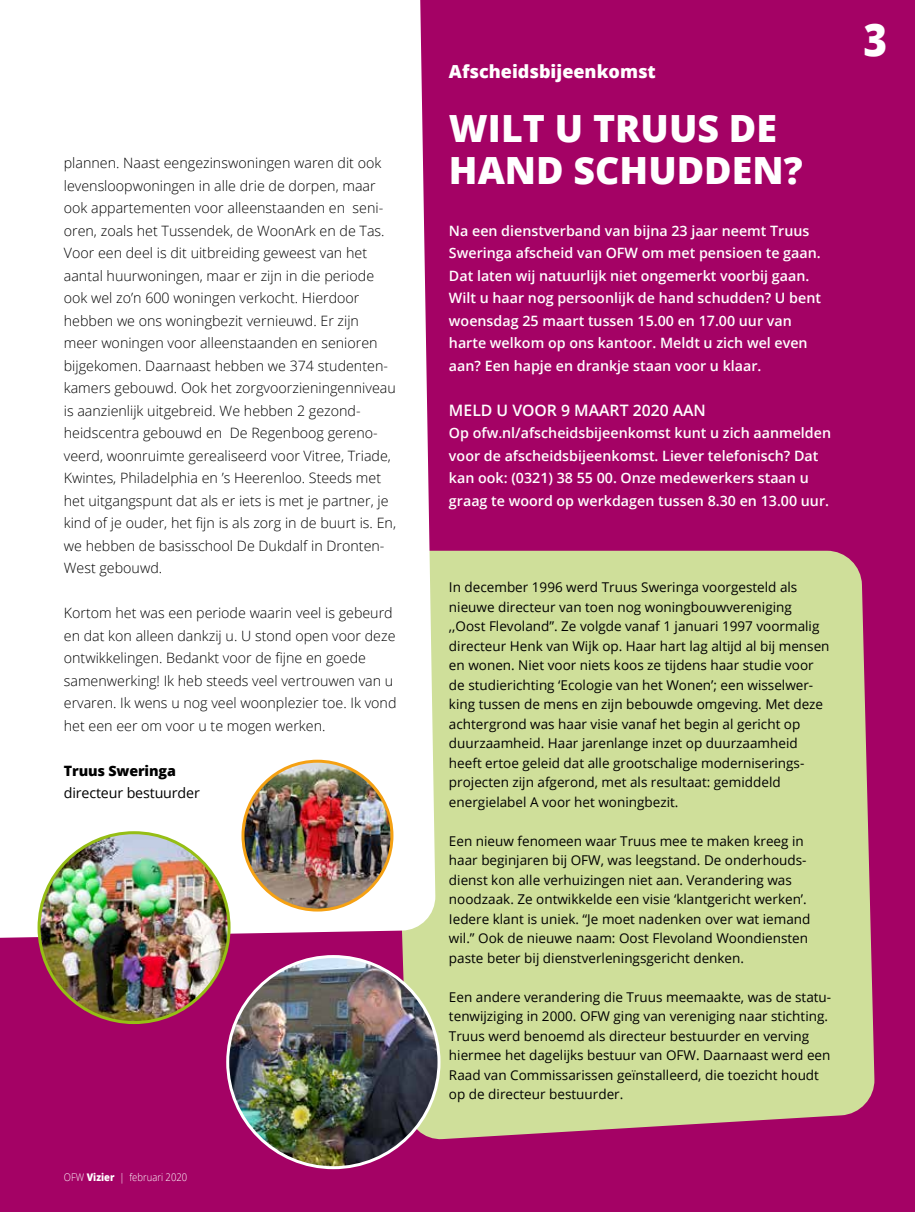
<style>
.page{position:relative;width:915px;height:1212px;background:#fff}
.page>*{position:absolute;margin:0;border:0;box-sizing:border-box;transform-origin:0 0}
.t1{font:800 45px "Open Sans";color:#fff;scale:.9 1}
.t2{font:800 37.5px/42px "Open Sans";color:#fff}
.t3{font:800 18px "Open Sans";color:#fff}
.t4{font:600 15.75px "Open Sans";color:#fff}
.t5{font:300 14.25px/22.5px "Open Sans";color:#000}
.t6{font:600 14.25px/22.5px "Open Sans";color:#fff}
.t7{font:14.25px "Open Sans";letter-spacing:-.01em;color:#000}
.t8{font:800 14.25px "Open Sans";letter-spacing:-.01em;color:#000}
.t9{font:13.5px/19.5px "Open Sans";color:#000}
.t10{font:300 10.5px "Open Sans";color:#fff;scale:.9 1}
.s1{font-weight:800}
</style>
<div class="page">
<div style="left:0;top:0;width:914px;height:1212px;background:#a40265"></div>
<div style="left:390px;top:551px;width:484px;height:589px;background:#cfdf9a"></div>
<div style="left:0;top:0;width:435px;height:963px;background:#fff"></div>
<img style="left:243px;top:761px;width:149px;height:149px;border-radius:74px">
<div style="left:241px;top:760px;width:152px;height:151px;border:3px solid #f5a113;border-radius:50%"></div>
<img style="left:39px;top:833px;width:190px;height:189px;border-radius:95px">
<img style="left:228px;top:956px;width:211px;height:212px;border-radius:106px">
<p class="t5" style="left:64px;top:151px;width:333px">plannen. Naast eengezinswoningen waren dit ook levensloopwoningen in alle drie de dorpen, maar ook appartementen voor alleenstaanden en seni&shy;oren, zoals het Tussendek, de WoonArk en de Tas.<br>Voor een deel is dit uitbreiding geweest van het aantal huurwoningen, maar er zijn in die periode ook wel zo’n 600 woningen verkocht. Hierdoor hebben we ons woningbezit vernieuwd. Er zijn meer woningen voor alleenstaanden en senioren bijgekomen. Daarnaast hebben we 374 studenten&shy;kamers gebouwd. Ook het zorgvoorzieningenniveau is aanzienlijk uitgebreid. We hebben 2 gezond&shy;heidscentra gebouwd en De Regenboog gereno&shy;veerd, woonruimte gerealiseerd voor Vitree, Triade, Kwintes, Philadelphia en ’s Heerenloo. Steeds met het uitgangspunt dat als er iets is met je partner, je kind of je ouder, het fijn is als zorg in de buurt is. En, we hebben de basisschool De Dukdalf in Dronten-West gebouwd.</p>
<p class="t5" style="left:64px;top:601px;width:334px">Kortom het was een periode waarin veel is gebeurd en dat kon alleen dankzij u. U stond open voor deze ontwikkelingen. Bedankt voor de fijne en goede samenwerking! Ik heb steeds veel vertrouwen van u ervaren. Ik wens u nog veel woonplezier toe. Ik vond het een eer om voor u te mogen werken.</p>
<p class="t8" style="left:64px;top:760px;width:114px">Truus Sweringa</p>
<p class="t7" style="left:64px;top:783px;width:137px">directeur bestuurder</p>
<p class="t10" style="left:64px;top:1170px;width:139px">OFW <span class="s1">Vizier</span> | februari 2020</p>
<h3 class="t3" style="left:449px;top:58px;width:208px">Afscheidsbijeenkomst</h3>
<h2 class="t2" style="left:449px;top:105px;width:355px">WILT U TRUUS DE<br>HAND SCHUDDEN?</h2>
<p class="t6" style="left:449px;top:219px;width:373px">Na een dienstverband van bijna 23 jaar neemt Truus Sweringa afscheid van OFW om met pensioen te gaan.<br>Dat laten wij natuurlijk niet ongemerkt voorbij gaan.<br>Wilt u haar nog persoonlijk de hand schudden? U bent woensdag 25 maart tussen 15.00 en 17.00 uur van harte welkom op ons kantoor. Meldt u zich wel even aan? Een hapje en drankje staan voor u klaar.</p>
<p class="t4" style="left:449px;top:399px;width:258px">MELD U VOOR 9 MAART 2020 AAN</p>
<p class="t6" style="left:449px;top:421px;width:383px">Op ofw.nl/afscheidsbijeenkomst kunt u zich aanmelden voor de afscheidsbijeenkomst. Liever telefonisch? Dat kan ook: (0321) 38 55 00. Onze medewerkers staan u graag te woord op werkdagen tussen 8.30 en 13.00 uur.</p>
<p class="t9" style="left:449px;top:577px;width:382px">In december 1996 werd Truus Sweringa voorgesteld als nieuwe directeur van toen nog woningbouwvereniging ,,Oost Flevoland”. Ze volgde vanaf 1 januari 1997 voormalig directeur Henk van Wijk op. Haar hart lag altijd al bij mensen en wonen. Niet voor niets koos ze tijdens haar studie voor de studierichting ‘Ecologie van het Wonen’; een wisselwer&shy;king tussen de mens en zijn bebouwde omgeving. Met deze achtergrond was haar visie vanaf het begin al gericht op duurzaamheid. Haar jarenlange inzet op duurzaamheid heeft ertoe geleid dat alle grootschalige moderniserings&shy;projecten zijn afgerond, met als resultaat: gemiddeld energielabel A voor het woningbezit.</p>
<p class="t9" style="left:449px;top:830px;width:363px">Een nieuw fenomeen waar Truus mee te maken kreeg in haar beginjaren bij OFW, was leegstand. De onderhouds&shy;dienst kon alle verhuizingen niet aan. Verandering was noodzaak. Ze ontwikkelde een visie ‘klantgericht werken’.<br>Iedere klant is uniek. “Je moet nadenken over wat iemand wil.” Ook de nieuwe naam: Oost Flevoland Woondiensten paste beter bij dienstverleningsgericht denken.</p>
<p class="t9" style="left:449px;top:986px;width:383px">Een andere verandering die Truus meemaakte, was de statu&shy;tenwijziging in 2000. OFW ging van vereniging naar stichting.<br>Truus werd benoemd als directeur bestuurder en verving hiermee het dagelijks bestuur van OFW. Daarnaast werd een Raad van Commissarissen geïnstalleerd, die toezicht houdt op de directeur bestuurder.</p>
<h1 class="t1" style="left:863px;top:5px;width:28px">3</h1>
</div>
